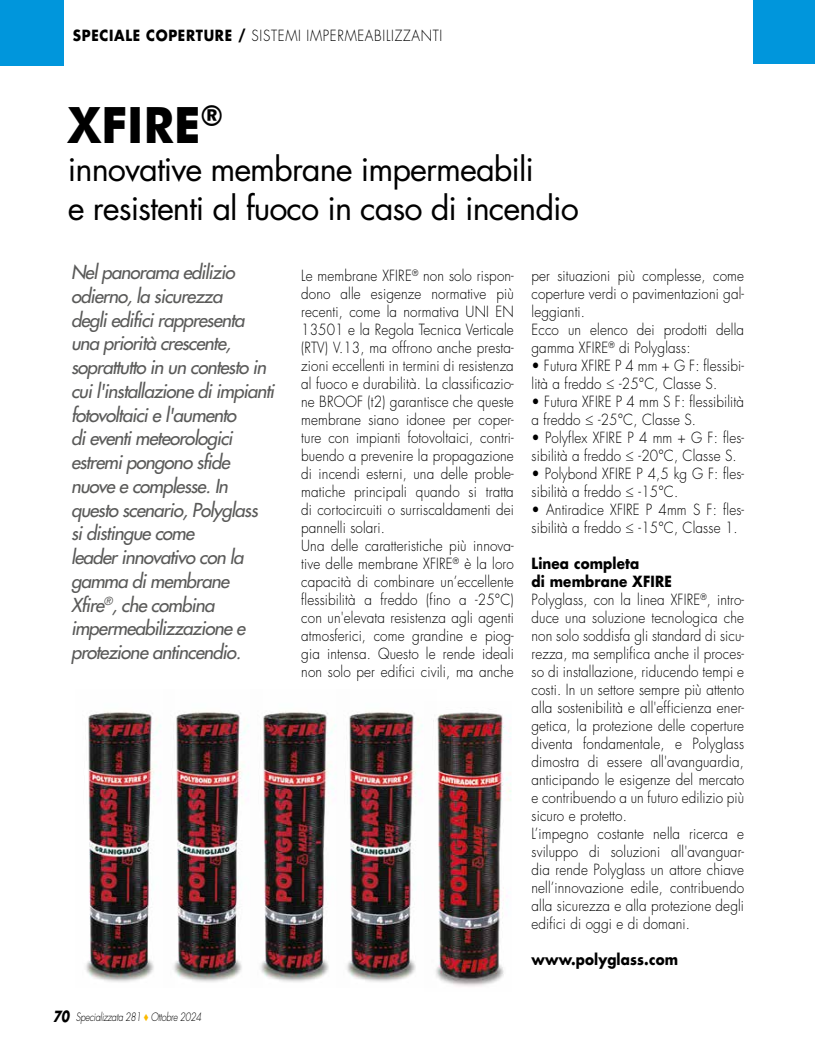
<style>
.page{position:relative;width:815px;height:1063px;background:#fff}
.page>*{position:absolute;margin:0;border:0;box-sizing:border-box;transform-origin:0 0}
.t1{font:700 50px "Futura";color:#000;scale:.94 1}
.t2{font:32.5px/38.8px "Futura Std";letter-spacing:-.03em;color:#000}
.t3{font:italic 500 18.75px/23.8px "Futura Std";letter-spacing:-.04em;color:#5a5a59}
.t4{font:300 15px/18px "Futura Std";letter-spacing:.01em;color:#000;scale:.9 1}
.t5{font:300 15px "Futura Std";letter-spacing:.05em;color:#000;scale:.9 1}
.t6{font:700 15px "Futura Std";letter-spacing:.01em;color:#000;scale:.9 1}
.t7{font:italic 300 11.25px "Futura Std";letter-spacing:-.03em;color:#000;scale:.8 1}
.s1{font-weight:700}
.s2{font-weight:700;font-size:15px}
.s3{color:#fbba00}
</style>
<div class="page">
<div style="left:754px;top:0;width:61px;height:64px;background:#0096dc"></div>
<div style="left:0;top:0;width:64px;height:66px;background:#0096dc"></div>
<img style="left:349px;top:712px;width:74px;height:270px">
<img style="left:263px;top:711px;width:86px;height:271px">
<img style="left:433px;top:712px;width:79px;height:275px">
<img style="left:175px;top:711px;width:88px;height:271px">
<img style="left:85px;top:711px;width:90px;height:271px">
<p class="t5" style="left:73px;top:26px;width:412px"><span class="s1">SPECIALE COPERTURE /</span> SISTEMI IMPERMEABILIZZANTI</p>
<h1 class="t1" style="left:68px;top:88px;width:167px">XFIRE<sup>®</sup></h1>
<h2 class="t2" style="left:68px;top:150px;width:513px">innovative membrane impermeabili<br>e resistenti al fuoco in caso di incendio</h2>
<p class="t3" style="left:71px;top:261px;width:205px">Nel panorama edilizio odierno, la sicurezza<br>degli edifici rappresenta una priorità crescente, soprattutto in un contesto in cui l'installazione di impianti fotovoltaici e l'aumento<br>di eventi meteorologici estremi pongono sfide nuove e complesse. In questo scenario, Polyglass<br>si distingue come<br>leader innovativo con la gamma di membrane<br>Xfire<sup>®</sup>, che combina impermeabilizzazione e protezione antincendio.</p>
<p class="t7" style="left:53px;top:1010px;width:187px"><span class="s2">70</span> Specializzata 281 <span class="s3">◆</span> Ottobre 2024</p>
<p class="t4" style="left:301px;top:267px;width:238px">Le membrane XFIRE<sup>®</sup> non solo rispon&shy;dono alle esigenze normative più recenti, come la normativa UNI EN 13501 e la Regola Tecnica Verticale (RTV) V.13, ma offrono anche presta&shy;zioni eccellenti in termini di resistenza al fuoco e durabilità. La classificazio&shy;ne BROOF (t2) garantisce che queste membrane siano idonee per coper&shy;ture con impianti fotovoltaici, contri&shy;buendo a prevenire la propagazione di incendi esterni, una delle proble&shy;matiche principali quando si tratta di cortocircuiti o surriscaldamenti dei pannelli solari.<br>Una delle caratteristiche più innova&shy;tive delle membrane XFIRE<sup>®</sup> è la loro capacità di combinare un’eccellente flessibilità a freddo (fino a -25°C) con un'elevata resistenza agli agenti atmosferici, come grandine e piog&shy;gia intensa. Questo le rende ideali non solo per edifici civili, ma anche</p>
<p class="t4" style="left:531px;top:267px;width:238px">per situazioni più complesse, come coperture verdi o pavimentazioni gal&shy;leggianti.<br>Ecco un elenco dei prodotti della gamma XFIRE<sup>®</sup> di Polyglass:</p>
<p class="t4" style="left:531px;top:357px;width:238px">• Futura XFIRE P 4 mm + G F: flessibi&shy;lità a freddo ≤ -25°C, Classe S.</p>
<p class="t4" style="left:531px;top:393px;width:238px">• Futura XFIRE P 4 mm S F: flessibilità a freddo ≤ -25°C, Classe S.</p>
<p class="t4" style="left:531px;top:429px;width:238px">• Polyflex XFIRE P 4 mm + G F: fles&shy;sibilità a freddo ≤ -20°C, Classe S.</p>
<p class="t4" style="left:531px;top:465px;width:238px">• Polybond XFIRE P 4,5 kg G F: fles&shy;sibilità a freddo ≤ -15°C.</p>
<p class="t4" style="left:531px;top:501px;width:238px">• Antiradice XFIRE P 4mm S F: fles&shy;sibilità a freddo ≤ -15°C, Classe 1.</p>
<p class="t4" style="left:531px;top:555px;width:238px"><span class="s1">Linea completa<br>di membrane XFIRE<br></span>Polyglass, con la linea XFIRE<sup>®</sup>, intro&shy;duce una soluzione tecnologica che non solo soddisfa gli standard di sicu&shy;rezza, ma semplifica anche il proces&shy;so di installazione, riducendo tempi e costi. In un settore sempre più attento alla sostenibilità e all'efficienza ener&shy;getica, la protezione delle coperture diventa fondamentale, e Polyglass dimostra di essere all'avanguardia, anticipando le esigenze del mercato e contribuendo a un futuro edilizio più sicuro e protetto.<br>L’impegno costante nella ricerca e sviluppo di soluzioni all'avanguar&shy;dia rende Polyglass un attore chiave nell’innovazione edile, contribuendo alla sicurezza e alla protezione degli edifici di oggi e di domani.</p>
<p class="t6" style="left:531px;top:949px;width:164px">www.polyglass.com</p>
</div>
